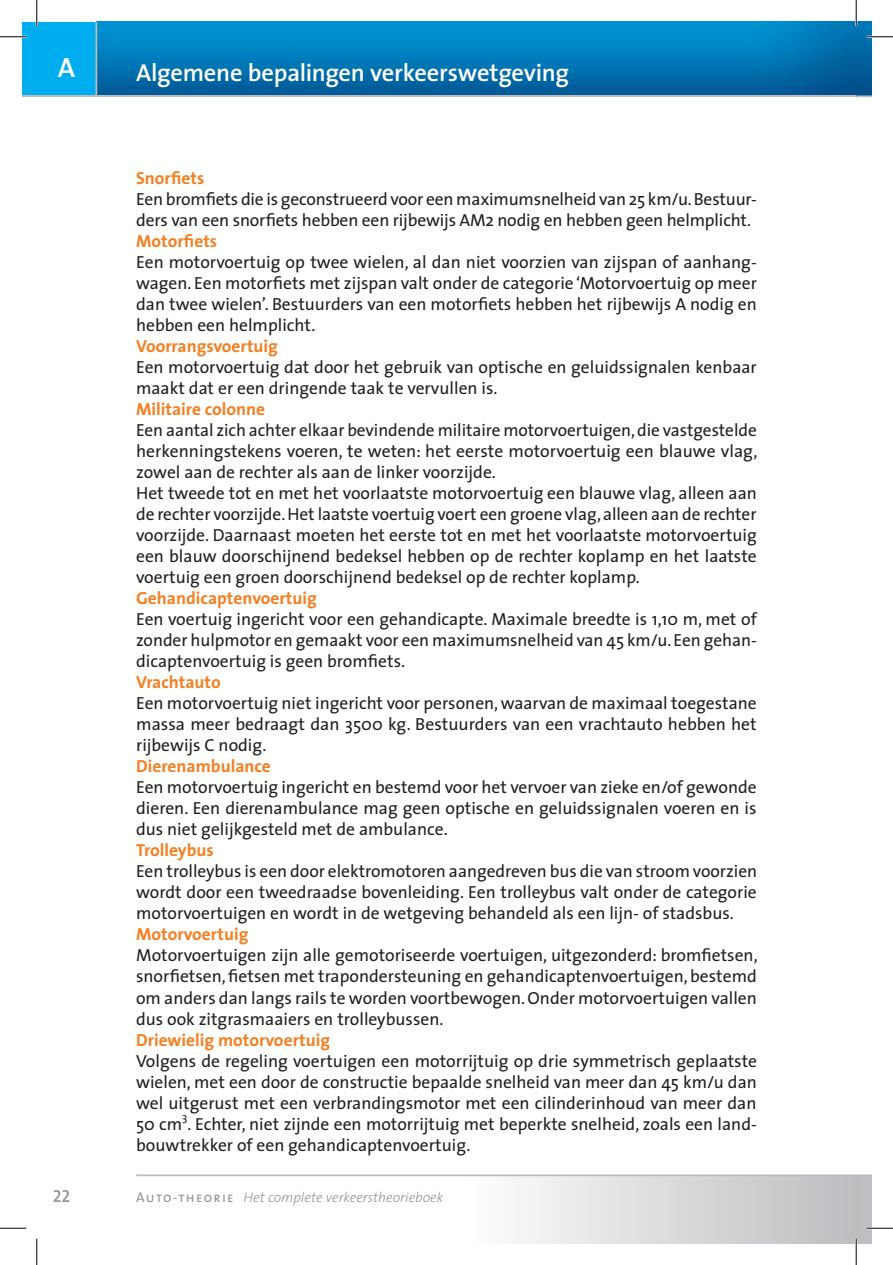
<style>
.page{position:relative;width:893px;height:1265px;background:#fff}
.page>*{position:absolute;margin:0;border:0;box-sizing:border-box;transform-origin:0 0}
.t1{font:600 28px "The Sans";color:#fff}
.t2{font:600 24.5px "The Sans";letter-spacing:-.01em;color:#fff}
.t3{font:17.5px/21px "The Sans";color:#231f20;text-align:justify}
.t4{font:700 17.5px "The Sans";color:#f58023}
.t5{font:17.5px "The Sans Semi Bold Caps";color:#939598}
.t6{font:italic 300 14px "The Sans";color:#939598}
.t7{font:11.38px "The Sans";color:#231f20}
.s1{font-family:"The Sans Caps";font-weight:400;font-style:normal}
</style>
<div class="page">
<div style="left:22px;top:22px;width:75px;height:74px;background:#00aeef"></div>
<svg style="left:136px;top:1175px;width:719px;height:67px"></svg>
<hr style="left:136px;top:1174px;width:719px;height:1px;background:#bcbdc0">
<div style="left:855px;top:1175px;width:15px;height:67px;background:#bebfc1"></div>
<svg style="left:855px;top:1174px;width:15px;height:1px"></svg>
<img style="left:97px;top:22px;width:773px;height:73px">
<hr style="left:22px;top:95px;width:833px;height:2px;background:#bcbdc0">
<hr style="left:95px;top:22px;width:2px;height:73px;background:#bcbdc0">
<svg style="left:855px;top:95px;width:15px;height:2px"></svg>
<hr style="left:0;top:36px;width:26px;height:2px;background:#fff">
<hr style="left:866px;top:36px;width:26px;height:2px;background:#fff">
<hr style="left:866px;top:1226px;width:26px;height:2px;background:#fff">
<hr style="left:36px;top:0;width:2px;height:26px;background:#fff">
<hr style="left:854px;top:0;width:2px;height:26px;background:#fff">
<hr style="left:854px;top:1238px;width:2px;height:26px;background:#fff">
<svg style="left:0;top:36px;width:26px;height:1px"></svg>
<svg style="left:866px;top:36px;width:26px;height:1px"></svg>
<svg style="left:0;top:1227px;width:26px;height:1px"></svg>
<svg style="left:866px;top:1227px;width:26px;height:1px"></svg>
<svg style="left:36px;top:0;width:1px;height:26px"></svg>
<svg style="left:36px;top:1238px;width:1px;height:26px"></svg>
<svg style="left:855px;top:0;width:1px;height:26px"></svg>
<svg style="left:855px;top:1238px;width:1px;height:26px"></svg>
<h1 class="t1" style="left:58px;top:44px;width:19px">A</h1>
<h2 class="t2" style="left:136px;top:52px;width:434px">Algemene bepalingen verkeerswetgeving</h2>
<p class="t4" style="left:136px;top:163px;width:70px">Snorfiets</p>
<p class="t3" style="left:136px;top:188px;width:622px">Een bromfiets die is geconstrueerd voor een maximumsnelheid van 25 km/u. Bestuur&shy;ders van een snorfiets hebben een rijbewijs AM2 nodig en hebben geen helmplicht.</p>
<p class="t4" style="left:136px;top:226px;width:83px">Motorfiets</p>
<p class="t3" style="left:136px;top:251px;width:622px">Een motorvoertuig op twee wielen, al dan niet voorzien van zijspan of aanhang&shy;wagen. Een motorfiets met zijspan valt onder de categorie ‘Motorvoertuig op meer dan twee wielen’. Bestuurders van een motorfiets hebben het rijbewijs A nodig en hebben een helmplicht.</p>
<p class="t4" style="left:136px;top:331px;width:143px">Voorrangsvoertuig</p>
<p class="t3" style="left:136px;top:356px;width:622px">Een motorvoertuig dat door het gebruik van optische en geluidssignalen kenbaar maakt dat er een dringende taak te vervullen is.</p>
<p class="t4" style="left:136px;top:394px;width:130px">Militaire colonne</p>
<p class="t3" style="left:136px;top:419px;width:622px;text-align:left">Een aantal zich achter elkaar bevindende militaire motorvoertuigen, die vastgestelde herkenningstekens voeren, te weten: het eerste motorvoertuig een blauwe vlag, zowel aan de rechter als aan de linker voorzijde.<br>Het tweede tot en met het voorlaatste motorvoertuig een blauwe vlag, alleen aan de rechter voorzijde. Het laatste voertuig voert een groene vlag, alleen aan de rechter voorzijde. Daarnaast moeten het eerste tot en met het voorlaatste motorvoertuig een blauw doorschijnend bedeksel hebben op de rechter koplamp en het laatste voertuig een groen doorschijnend bedeksel op de rechter koplamp.</p>
<p class="t4" style="left:136px;top:583px;width:182px">Gehandicaptenvoertuig</p>
<p class="t3" style="left:136px;top:608px;width:622px">Een voertuig ingericht voor een gehandicapte. Maximale breedte is 1,10 m, met of zonder hulpmotor en gemaakt voor een maximumsnelheid van 45 km/u. Een gehan&shy;dicaptenvoertuig is geen bromfiets.</p>
<p class="t4" style="left:136px;top:667px;width:86px">Vrachtauto</p>
<p class="t3" style="left:136px;top:692px;width:622px">Een motorvoertuig niet ingericht voor personen, waarvan de maximaal toegestane massa meer bedraagt dan 3500 kg. Bestuurders van een vrachtauto hebben het rijbewijs C nodig.</p>
<p class="t4" style="left:136px;top:751px;width:136px">Dierenambulance</p>
<p class="t3" style="left:136px;top:776px;width:622px">Een motorvoertuig ingericht en bestemd voor het vervoer van zieke en/of gewonde dieren. Een dierenambulance mag geen optische en geluidssignalen voeren en is dus niet gelijkgesteld met de ambulance.</p>
<p class="t4" style="left:136px;top:835px;width:79px">Trolleybus</p>
<p class="t3" style="left:136px;top:860px;width:622px">Een trolleybus is een door elektromotoren aangedreven bus die van stroom voorzien wordt door een tweedraadse bovenleiding. Een trolleybus valt onder de categorie motorvoertuigen en wordt in de wetgeving behandeld als een lijn- of stadsbus.</p>
<p class="t4" style="left:136px;top:919px;width:114px">Motorvoertuig</p>
<p class="t3" style="left:136px;top:944px;width:622px">Motorvoertuigen zijn alle gemotoriseerde voertuigen, uitgezonderd: bromfietsen, snorfietsen, fietsen met trapondersteuning en gehandicaptenvoertuigen, bestemd om anders dan langs rails te worden voortbewogen. Onder motorvoertuigen vallen dus ook zitgrasmaaiers en trolleybussen.</p>
<p class="t4" style="left:136px;top:1024px;width:195px">Driewielig motorvoertuig</p>
<p class="t3" style="left:136px;top:1049px;width:622px">Volgens de regeling voertuigen een motorrijtuig op drie symmetrisch geplaatste wielen, met een door de constructie bepaalde snelheid van meer dan 45 km/u dan wel uitgerust met een verbrandingsmotor met een cilinderinhoud van meer dan 50 cm . Echter, niet zijnde een motorrijtuig met beperkte snelheid, zoals een land-</p>
<p class="t7" style="left:182px;top:1107px;width:7px">3</p>
<p class="t3" style="left:136px;top:1133px;width:336px">bouwtrekker of een gehandicaptenvoertuig.</p>
<p class="t5" style="left:53px;top:1180px;width:19px">22</p>
<p class="t6" style="left:136px;top:1185px;width:308px"><span class="s1">Auto-theorie</span> Het complete verkeerstheorieboek</p>
</div>
